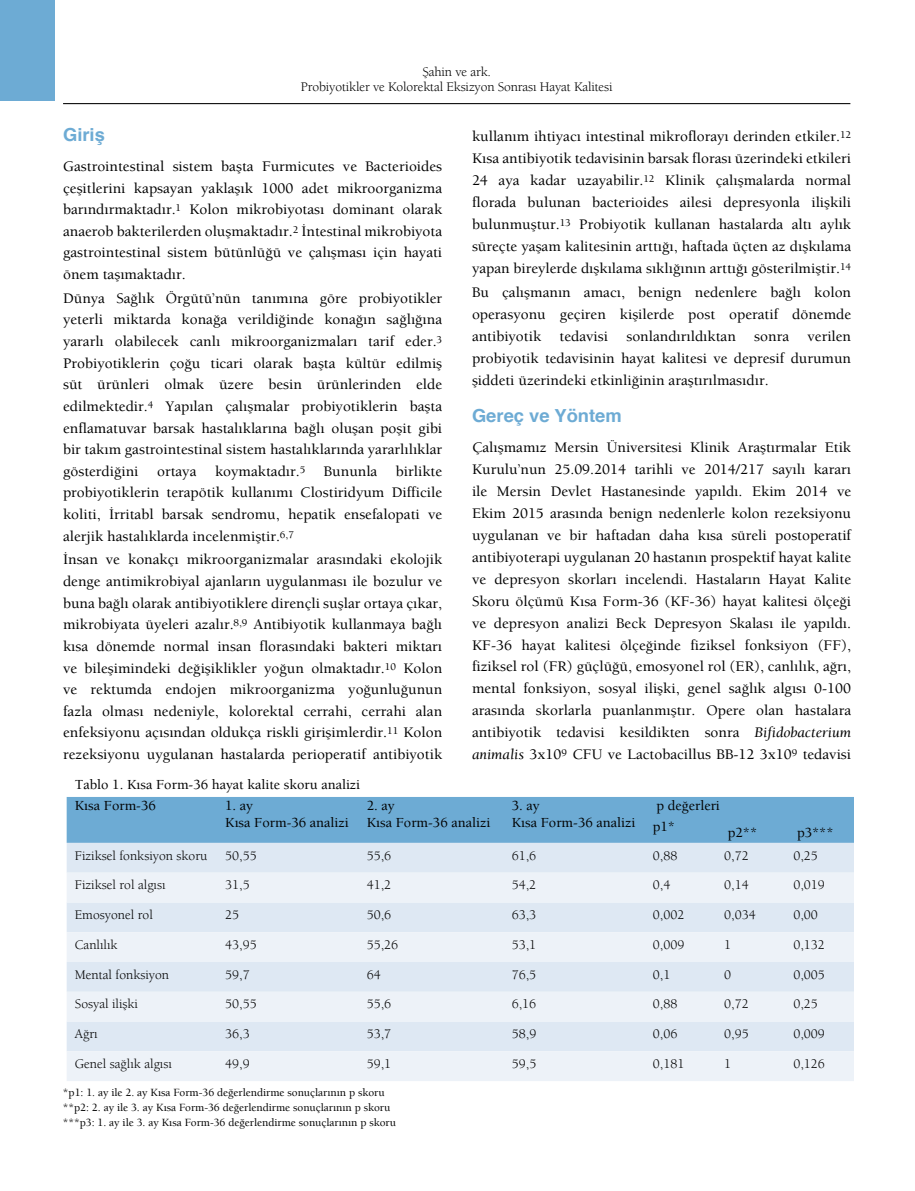
<style>
.page{position:relative;width:915px;height:1191px;background:#fff}
.page>*{position:absolute;margin:0;border:0;box-sizing:border-box;transform-origin:0 0}
.t1{font:700 18px "Helvetica";color:#6dabd4}
.t2{font:500 15px/21.6px "Berkeley";color:#000;text-align:justify}
.t3{font:500 14.25px/16.5px "Berkeley";color:#000}
.t4{font:13.5px/15px "Berkeley";color:#000;text-align:center}
.t5{font:11.25px/15px "Berkeley Regular Tr";color:#000}
.s1{font-weight:400;font-style:italic}
</style>
<div class="page">
<hr style="left:63px;top:103px;width:787px;height:1px;background:#000">
<div style="left:0;top:0;width:55px;height:101px;background:#6dabd4"></div>
<div style="left:67px;top:797px;width:786px;height:46px;background:#6dabd4"></div>
<div style="left:67px;top:843px;width:786px;height:29px;background:#dee8f3"></div>
<svg style="left:67px;top:872px;width:786px;height:209px;background:#e6edf5"></svg>
<p class="t4" style="left:301px;top:64px;width:313px">Şahin ve ark.<br>Probiyotikler ve Kolorektal Eksizyon Sonrası Hayat Kalitesi</p>
<p class="t1" style="left:63px;top:120px;width:43px">Giriş</p>
<p class="t2" style="left:63px;top:155px;width:380px">Gastrointestinal sistem başta Furmicutes ve Bacterioides çeşitlerini kapsayan yaklaşık 1000 adet mikroorganizma barındırmaktadır.<sup>1</sup> Kolon mikrobiyotası dominant olarak anaerob bakterilerden oluşmaktadır.<sup>2</sup> İntestinal mikrobiyota gastrointestinal sistem bütünlüğü ve çalışması için hayati önem taşımaktadır.</p>
<p class="t2" style="left:63px;top:287px;width:380px">Dünya Sağlık Örgütü’nün tanımına göre probiyotikler yeterli miktarda konağa verildiğinde konağın sağlığına yararlı olabilecek canlı mikroorganizmaları tarif eder.<sup>3<br></sup>Probiyotiklerin çoğu ticari olarak başta kültür edilmiş süt ürünleri olmak üzere besin ürünlerinden elde edilmektedir.<sup>4</sup> Yapılan çalışmalar probiyotiklerin başta enflamatuvar barsak hastalıklarına bağlı oluşan poşit gibi bir takım gastrointestinal sistem hastalıklarında yararlılıklar gösterdiğini ortaya koymaktadır.<sup>5</sup> Bununla birlikte probiyotiklerin terapötik kullanımı Clostiridyum Difficile koliti, İrritabl barsak sendromu, hepatik ensefalopati ve alerjik hastalıklarda incelenmiştir.<sup>6,7</sup></p>
<p class="t2" style="left:63px;top:548px;width:380px">İnsan ve konakçı mikroorganizmalar arasındaki ekolojik denge antimikrobiyal ajanların uygulanması ile bozulur ve buna bağlı olarak antibiyotiklere dirençli suşlar ortaya çıkar, mikrobiyata üyeleri azalır.<sup>8,9</sup> Antibiyotik kullanmaya bağlı kısa dönemde normal insan florasındaki bakteri miktarı ve bileşimindeki değişiklikler yoğun olmaktadır.<sup>10</sup> Kolon ve rektumda endojen mikroorganizma yoğunluğunun fazla olması nedeniyle, kolorektal cerrahi, cerrahi alan enfeksiyonu açısından oldukça riskli girişimlerdir.<sup>11</sup> Kolon rezeksiyonu uygulanan hastalarda perioperatif antibiyotik</p>
<p class="t2" style="left:472px;top:125px;width:380px">kullanım ihtiyacı intestinal mikroflorayı derinden etkiler.<sup>12<br></sup>Kısa antibiyotik tedavisinin barsak florası üzerindeki etkileri 24 aya kadar uzayabilir.<sup>12</sup> Klinik çalışmalarda normal florada bulunan bacterioides ailesi depresyonla ilişkili bulunmuştur.<sup>13</sup> Probiyotik kullanan hastalarda altı aylık süreçte yaşam kalitesinin arttığı, haftada üçten az dışkılama yapan bireylerde dışkılama sıklığının arttığı gösterilmiştir.<sup>14</sup></p>
<p class="t2" style="left:472px;top:281px;width:380px">Bu çalışmanın amacı, benign nedenlere bağlı kolon operasyonu geçiren kişilerde post operatif dönemde antibiyotik tedavisi sonlandırıldıktan sonra verilen probiyotik tedavisinin hayat kalitesi ve depresif durumun şiddeti üzerindeki etkinliğinin araştırılmasıdır.</p>
<p class="t1" style="left:472px;top:400px;width:151px">Gereç ve Yöntem</p>
<p class="t2" style="left:472px;top:436px;width:380px">Çalışmamız Mersin Üniversitesi Klinik Araştırmalar Etik Kurulu’nun 25.09.2014 tarihli ve 2014/217 sayılı kararı ile Mersin Devlet Hastanesinde yapıldı. Ekim 2014 ve Ekim 2015 arasında benign nedenlerle kolon rezeksiyonu uygulanan ve bir haftadan daha kısa süreli postoperatif antibiyoterapi uygulanan 20 hastanın prospektif hayat kalite ve depresyon skorları incelendi. Hastaların Hayat Kalite Skoru ölçümü Kısa Form-36 (KF-36) hayat kalitesi ölçeği ve depresyon analizi Beck Depresyon Skalası ile yapıldı.<br>KF-36 hayat kalitesi ölçeğinde fiziksel fonksiyon (FF), fiziksel rol (FR) güçlüğü, emosyonel rol (ER), canlılık, ağrı, mental fonksiyon, sosyal ilişki, genel sağlık algısı 0-100 arasında skorlarla puanlanmıştır. Opere olan hastalara antibiyotik tedavisi kesildikten sonra <span class="s1">Bifidobacterium animalis</span> 3x10<sup>9</sup> CFU ve Lactobacillus BB-12 3x10<sup>9</sup> tedavisi</p>
<p class="t3" style="left:75px;top:774px;width:287px;line-height:20.9px">Tablo 1. Kısa Form-36 hayat kalite skoru analizi<br>Kısa Form-36</p>
<p class="t3" style="left:225px;top:797px;width:125px">1. ay<br>Kısa Form-36 analizi</p>
<p class="t3" style="left:366px;top:797px;width:125px">2. ay<br>Kısa Form-36 analizi</p>
<p class="t3" style="left:511px;top:797px;width:125px">3. ay<br>Kısa Form-36 analizi</p>
<p class="t3" style="left:652px;top:795px;width:68px;line-height:20.9px">p değerleri p1*</p>
<p class="t3" style="left:727px;top:824px;width:31px">p2**</p>
<p class="t3" style="left:796px;top:824px;width:38px">p3***</p>
<p class="t4" style="left:75px;top:847px;width:134px">Fiziksel fonksiyon skoru</p>
<p class="t4" style="left:225px;top:847px;width:33px">50,55</p>
<p class="t4" style="left:366px;top:847px;width:26px">55,6</p>
<p class="t4" style="left:511px;top:847px;width:26px">61,6</p>
<p class="t4" style="left:652px;top:847px;width:26px">0,88</p>
<p class="t4" style="left:724px;top:847px;width:26px">0,72</p>
<p class="t4" style="left:793px;top:847px;width:26px">0,25</p>
<p class="t4" style="left:75px;top:877px;width:92px">Fiziksel rol algısı</p>
<p class="t4" style="left:225px;top:877px;width:26px">31,5</p>
<p class="t4" style="left:366px;top:877px;width:26px">41,2</p>
<p class="t4" style="left:511px;top:877px;width:26px">54,2</p>
<p class="t4" style="left:652px;top:877px;width:19px">0,4</p>
<p class="t4" style="left:724px;top:877px;width:26px">0,14</p>
<p class="t4" style="left:793px;top:877px;width:33px">0,019</p>
<p class="t4" style="left:75px;top:907px;width:79px">Emosyonel rol</p>
<p class="t4" style="left:225px;top:907px;width:16px">25</p>
<p class="t4" style="left:366px;top:907px;width:26px">50,6</p>
<p class="t4" style="left:511px;top:907px;width:26px">63,3</p>
<p class="t4" style="left:652px;top:907px;width:33px">0,002</p>
<p class="t4" style="left:724px;top:907px;width:33px">0,034</p>
<p class="t4" style="left:793px;top:907px;width:26px">0,00</p>
<p class="t4" style="left:75px;top:937px;width:44px">Canlılık</p>
<p class="t4" style="left:225px;top:937px;width:33px">43,95</p>
<p class="t4" style="left:366px;top:937px;width:33px">55,26</p>
<p class="t4" style="left:511px;top:937px;width:26px">53,1</p>
<p class="t4" style="left:652px;top:937px;width:33px">0,009</p>
<p class="t4" style="left:724px;top:937px;width:9px">1</p>
<p class="t4" style="left:793px;top:937px;width:33px">0,132</p>
<p class="t4" style="left:75px;top:966px;width:96px">Mental fonksiyon</p>
<p class="t4" style="left:225px;top:966px;width:26px">59,7</p>
<p class="t4" style="left:366px;top:966px;width:16px">64</p>
<p class="t4" style="left:511px;top:966px;width:26px">76,5</p>
<p class="t4" style="left:652px;top:966px;width:19px">0,1</p>
<p class="t4" style="left:724px;top:966px;width:9px">0</p>
<p class="t4" style="left:793px;top:966px;width:33px">0,005</p>
<p class="t4" style="left:75px;top:996px;width:65px">Sosyal ilişki</p>
<p class="t4" style="left:225px;top:996px;width:33px">50,55</p>
<p class="t4" style="left:366px;top:996px;width:26px">55,6</p>
<p class="t4" style="left:511px;top:996px;width:26px">6,16</p>
<p class="t4" style="left:652px;top:996px;width:26px">0,88</p>
<p class="t4" style="left:724px;top:996px;width:26px">0,72</p>
<p class="t4" style="left:793px;top:996px;width:26px">0,25</p>
<p class="t4" style="left:75px;top:1026px;width:24px">Ağrı</p>
<p class="t4" style="left:225px;top:1026px;width:26px">36,3</p>
<p class="t4" style="left:366px;top:1026px;width:26px">53,7</p>
<p class="t4" style="left:511px;top:1026px;width:26px">58,9</p>
<p class="t4" style="left:652px;top:1026px;width:26px">0,06</p>
<p class="t4" style="left:724px;top:1026px;width:26px">0,95</p>
<p class="t4" style="left:793px;top:1026px;width:33px">0,009</p>
<p class="t4" style="left:75px;top:1056px;width:98px">Genel sağlık algısı</p>
<p class="t4" style="left:225px;top:1056px;width:26px">49,9</p>
<p class="t4" style="left:366px;top:1056px;width:26px">59,1</p>
<p class="t4" style="left:511px;top:1056px;width:26px">59,5</p>
<p class="t4" style="left:652px;top:1056px;width:33px">0,181</p>
<p class="t4" style="left:724px;top:1056px;width:9px">1</p>
<p class="t4" style="left:793px;top:1056px;width:33px">0,126</p>
<p class="t5" style="left:63px;top:1085px;width:334px">*p1: 1. ay ile 2. ay Kısa Form-36 değerlendirme sonuçlarının p skoru **p2: 2. ay ile 3. ay Kısa Form-36 değerlendirme sonuçlarının p skoru ***p3: 1. ay ile 3. ay Kısa Form-36 değerlendirme sonuçlarının p skoru</p>
</div>
